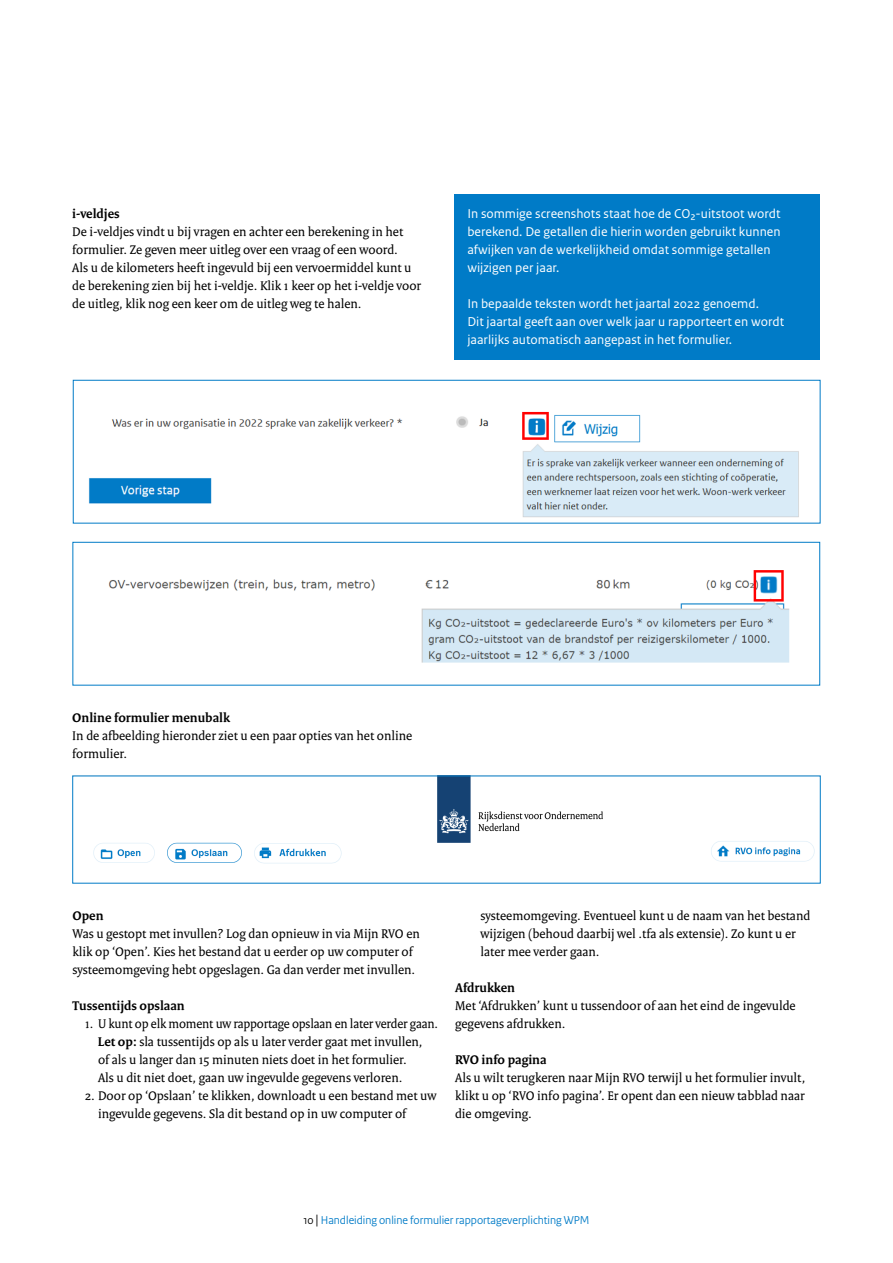
<style>
.page{position:relative;width:893px;height:1263px;background:#fff}
.page>*{position:absolute;margin:0;border:0;box-sizing:border-box;transform-origin:0 0}
.P_RVO_Broodtekst{font:13.5px/18px "Rijksoverheid Serif";color:#000}
.P_RVO_Kader_Broodtekst{font:13.5px/18px "Rijksoverheid Sans Text Regular 2";color:#fff}
.H4_subkop{font:700 13.5px "Rijksoverheid Serif";color:#000}
.t1{font:12px "Rijksoverheid Sans Heading";color:#007bc7}
.s1{font-weight:700}
.s2{color:#000}
.s3{font-size:14.25px;color:#000}
</style>
<div class="page">
<div style="left:455px;top:194px;width:365px;height:93px;background:#007bc7"></div>
<div style="left:455px;top:284px;width:365px;height:75px;background:#007bc7"></div>
<img style="left:88px;top:411px;width:711px;height:107px">
<div style="left:73px;top:380px;width:747px;height:143px;border:1px solid #007bc7"></div>
<img style="left:108px;top:570px;width:682px;height:93px">
<div style="left:72px;top:542px;width:748px;height:143px;border:1px solid #007bc7"></div>
<img style="left:93px;top:777px;width:722px;height:87px">
<h4 class="H4_subkop" style="left:72px;top:205px;width:49px">i-veldjes</h4>
<p class="P_RVO_Broodtekst" style="left:72px;top:222px;width:350px">De i-veldjes vindt u bij vragen en achter een berekening in het formulier. Ze geven meer uitleg over een vraag of een woord.<br>Als u de kilometers heeft ingevuld bij een vervoermiddel kunt u de berekening zien bij het i-veldje. Klik 1 keer op het i-veldje voor de uitleg, klik nog een keer om de uitleg weg te halen.</p>
<p class="P_RVO_Kader_Broodtekst" style="left:467px;top:205px;width:315px">In sommige screenshots staat hoe de CO₂-uitstoot wordt berekend. De getallen die hierin worden gebruikt kunnen afwijken van de werkelijkheid omdat sommige getallen wijzigen per jaar.</p>
<p class="P_RVO_Kader_Broodtekst" style="left:467px;top:295px;width:318px">In bepaalde teksten wordt het jaartal 2022 genoemd.<br>Dit jaartal geeft aan over welk jaar u rapporteert en wordt jaarlijks automatisch aangepast in het formulier.</p>
<h4 class="H4_subkop" style="left:72px;top:709px;width:159px">Online formulier menubalk</h4>
<p class="P_RVO_Broodtekst" style="left:72px;top:726px;width:342px">In de afbeelding hieronder ziet u een paar opties van het online formulier.</p>
<h4 class="H4_subkop" style="left:72px;top:907px;width:33px">Open</h4>
<p class="P_RVO_Broodtekst" style="left:72px;top:924px;width:349px">Was u gestopt met invullen? Log dan opnieuw in via Mijn RVO en klik op ‘Open’. Kies het bestand dat u eerder op uw computer of systeemomgeving hebt opgeslagen. Ga dan verder met invullen.</p>
<h4 class="H4_subkop" style="left:72px;top:997px;width:114px">Tussentijds opslaan</h4>
<p class="P_RVO_Broodtekst" style="left:98px;top:1014px;width:342px;text-indent:-13px">1. U kunt op elk moment uw rapportage opslaan en later verder gaan.<br><span class="s1">Let op:</span> sla tussentijds op als u later verder gaat met invullen,<br>of als u langer dan 15 minuten niets doet in het formulier.<br>Als u dit niet doet, gaan uw ingevulde gegevens verloren.</p>
<p class="P_RVO_Broodtekst" style="left:98px;top:1086px;width:340px;text-indent:-13px">2. Door op ‘Opslaan’ te klikken, downloadt u een bestand met uw ingevulde gegevens. Sla dit bestand op in uw computer of</p>
<p class="P_RVO_Broodtekst" style="left:481px;top:906px;width:331px">systeemomgeving. Eventueel kunt u de naam van het bestand wijzigen (behoud daarbij wel .tfa als extensie). Zo kunt u er later mee verder gaan.</p>
<h4 class="H4_subkop" style="left:455px;top:979px;width:61px">Afdrukken</h4>
<p class="P_RVO_Broodtekst" style="left:455px;top:996px;width:342px">Met ‘Afdrukken’ kunt u tussendoor of aan het eind de ingevulde gegevens afdrukken.</p>
<h4 class="H4_subkop" style="left:455px;top:1051px;width:93px">RVO info pagina</h4>
<p class="P_RVO_Broodtekst" style="left:455px;top:1068px;width:352px;text-align:justify">Als u wilt terugkeren naar Mijn RVO terwijl u het formulier invult, klikt u op ‘RVO info pagina’. Er opent dan een nieuw tabblad naar die omgeving.</p>
<p class="t1" style="left:303px;top:1213px;width:288px"><span class="s2">10</span> <span class="s3">|</span> Handleiding online formulier rapportageverplichting WPM</p>
</div>
